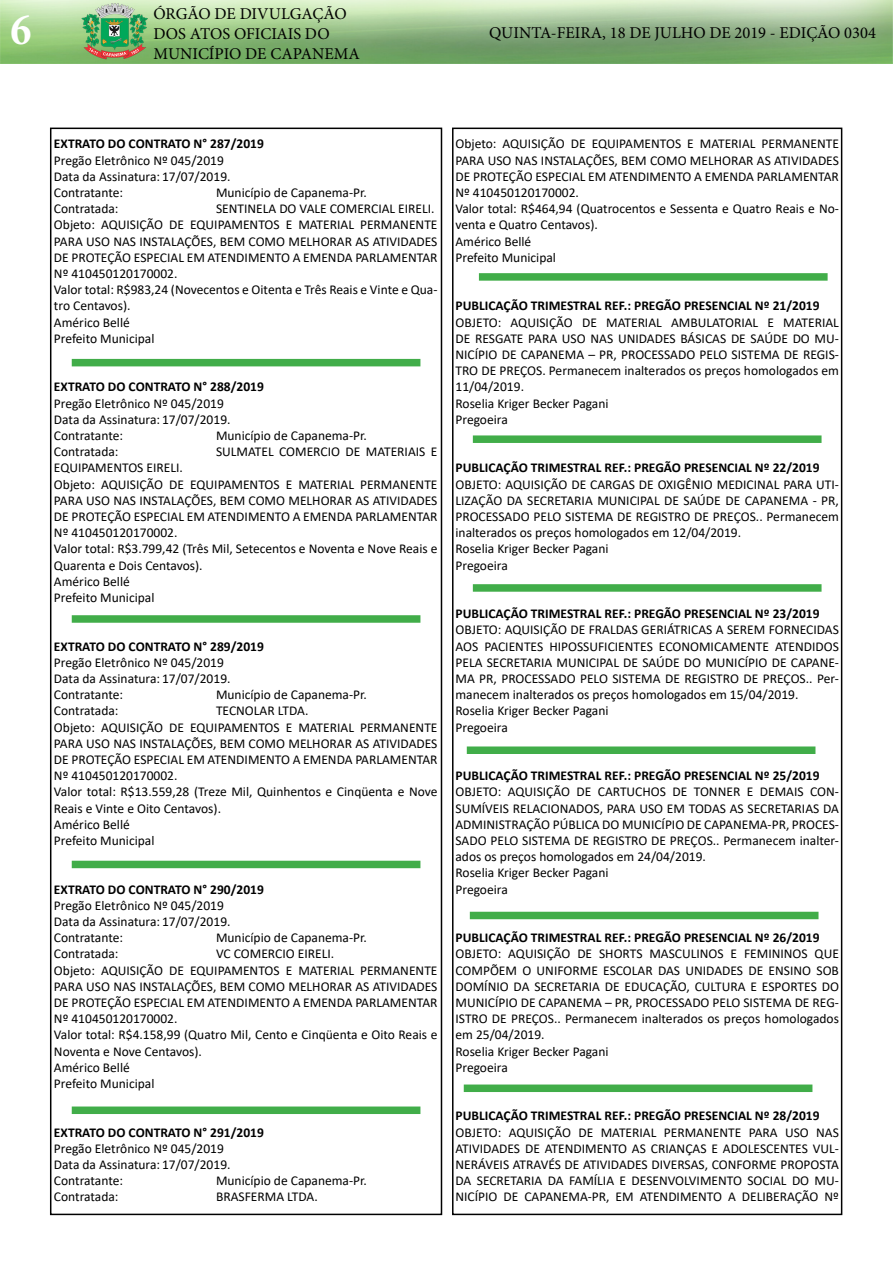
<style>
.page{position:relative;width:893px;height:1263px;background:#fff}
.page>*{position:absolute;margin:0;border:0;box-sizing:border-box;transform-origin:0 0}
.t1{font:700 condensed 45px "Minion Pro";color:#fff}
.t2{font:16.5px/19.8px "Minion Pro";color:#000}
.t3{font:13.5px/16.2px "Calibri";color:#000}
.t4{font:700 13.5px "Calibri";color:#000}
</style>
<div class="page">
<div style="left:50px;top:128px;width:392px;height:1087px;border:2px solid #000"></div>
<img style="left:0;top:0;width:893px;height:64px">
<div style="left:452px;top:128px;width:390px;height:1087px;border:2px solid #000"></div>
<div style="left:72px;top:359px;width:348px;height:7px;background:#41ad49"></div>
<div style="left:72px;top:615px;width:348px;height:8px;background:#41ad49"></div>
<div style="left:72px;top:861px;width:348px;height:7px;background:#41ad49"></div>
<div style="left:72px;top:1106px;width:348px;height:8px;background:#41ad49"></div>
<div style="left:479px;top:273px;width:349px;height:8px;background:#41ad49"></div>
<div style="left:473px;top:435px;width:348px;height:8px;background:#41ad49"></div>
<div style="left:473px;top:584px;width:348px;height:8px;background:#41ad49"></div>
<div style="left:467px;top:746px;width:348px;height:8px;background:#41ad49"></div>
<div style="left:470px;top:912px;width:348px;height:7px;background:#41ad49"></div>
<div style="left:464px;top:1084px;width:348px;height:8px;background:#41ad49"></div>
<h1 class="t1" style="left:11px;top:-1px;width:22px">6</h1>
<p class="t2" style="left:153px;top:4px;width:208px">ÓRGÃO DE DIVULGAÇÃO<br>DOS ATOS OFICIAIS DO<br>MUNICÍPIO DE CAPANEMA</p>
<p class="t2" style="left:489px;top:23px;width:388px">QUINTA-FEIRA, 18 DE JULHO DE 2019 - EDIÇÃO 0304</p>
<p class="t4" style="left:54px;top:134px;width:211px">EXTRATO DO CONTRATO N° 287/2019</p>
<p class="t3" style="left:54px;top:152px;width:178px">Pregão Eletrônico Nº 045/2019<br>Data da Assinatura: 17/07/2019.<br>Contratante:</p>
<p class="t3" style="left:216px;top:184px;width:152px">Município de Capanema-Pr.</p>
<p class="t3" style="left:54px;top:200px;width:66px">Contratada:</p>
<p class="t3" style="left:54px;top:200px;width:385px;text-indent:162px">SENTINELA DO VALE COMERCIAL EIRELI.<br>Objeto: AQUISIÇÃO DE EQUIPAMENTOS E MATERIAL PERMANENTE PARA USO NAS INSTALAÇÕES, BEM COMO MELHORAR AS ATIVIDADES DE PROTEÇÃO ESPECIAL EM ATENDIMENTO A EMENDA PARLAMENTAR Nº 410450120170002.<br>Valor total: R$983,24 (Novecentos e Oitenta e Três Reais e Vinte e Qua&shy;tro Centavos).<br>Américo Bellé<br>Prefeito Municipal</p>
<p class="t4" style="left:54px;top:377px;width:211px">EXTRATO DO CONTRATO N° 288/2019</p>
<p class="t3" style="left:54px;top:395px;width:178px">Pregão Eletrônico Nº 045/2019<br>Data da Assinatura: 17/07/2019.<br>Contratante:</p>
<p class="t3" style="left:216px;top:427px;width:152px">Município de Capanema-Pr.</p>
<p class="t3" style="left:54px;top:443px;width:66px">Contratada:</p>
<p class="t3" style="left:216px;top:443px;width:223px">SULMATEL COMERCIO DE MATERIAIS E</p>
<p class="t3" style="left:54px;top:459px;width:385px">EQUIPAMENTOS EIRELI.<br>Objeto: AQUISIÇÃO DE EQUIPAMENTOS E MATERIAL PERMANENTE PARA USO NAS INSTALAÇÕES, BEM COMO MELHORAR AS ATIVIDADES DE PROTEÇÃO ESPECIAL EM ATENDIMENTO A EMENDA PARLAMENTAR Nº 410450120170002.<br>Valor total: R$3.799,42 (Três Mil, Setecentos e Noventa e Nove Reais e Quarenta e Dois Centavos).<br>Américo Bellé<br>Prefeito Municipal</p>
<p class="t4" style="left:54px;top:636px;width:211px">EXTRATO DO CONTRATO N° 289/2019</p>
<p class="t3" style="left:54px;top:654px;width:178px">Pregão Eletrônico Nº 045/2019<br>Data da Assinatura: 17/07/2019.<br>Contratante:</p>
<p class="t3" style="left:216px;top:686px;width:152px">Município de Capanema-Pr.</p>
<p class="t3" style="left:54px;top:702px;width:66px">Contratada:</p>
<p class="t3" style="left:54px;top:702px;width:385px;text-indent:162px">TECNOLAR LTDA.<br>Objeto: AQUISIÇÃO DE EQUIPAMENTOS E MATERIAL PERMANENTE PARA USO NAS INSTALAÇÕES, BEM COMO MELHORAR AS ATIVIDADES DE PROTEÇÃO ESPECIAL EM ATENDIMENTO A EMENDA PARLAMENTAR Nº 410450120170002.<br>Valor total: R$13.559,28 (Treze Mil, Quinhentos e Cinqüenta e Nove Reais e Vinte e Oito Centavos).<br>Américo Bellé<br>Prefeito Municipal</p>
<p class="t4" style="left:54px;top:879px;width:211px">EXTRATO DO CONTRATO N° 290/2019</p>
<p class="t3" style="left:54px;top:897px;width:178px">Pregão Eletrônico Nº 045/2019<br>Data da Assinatura: 17/07/2019.<br>Contratante:</p>
<p class="t3" style="left:216px;top:929px;width:152px">Município de Capanema-Pr.</p>
<p class="t3" style="left:54px;top:945px;width:66px">Contratada:</p>
<p class="t3" style="left:54px;top:945px;width:385px;text-indent:162px">VC COMERCIO EIRELI.<br>Objeto: AQUISIÇÃO DE EQUIPAMENTOS E MATERIAL PERMANENTE PARA USO NAS INSTALAÇÕES, BEM COMO MELHORAR AS ATIVIDADES DE PROTEÇÃO ESPECIAL EM ATENDIMENTO A EMENDA PARLAMENTAR Nº 410450120170002.<br>Valor total: R$4.158,99 (Quatro Mil, Cento e Cinqüenta e Oito Reais e Noventa e Nove Centavos).<br>Américo Bellé<br>Prefeito Municipal</p>
<p class="t4" style="left:54px;top:1122px;width:211px">EXTRATO DO CONTRATO N° 291/2019</p>
<p class="t3" style="left:54px;top:1140px;width:178px">Pregão Eletrônico Nº 045/2019<br>Data da Assinatura: 17/07/2019.<br>Contratante:</p>
<p class="t3" style="left:216px;top:1172px;width:152px">Município de Capanema-Pr.</p>
<p class="t3" style="left:54px;top:1188px;width:66px">Contratada:</p>
<p class="t3" style="left:216px;top:1188px;width:103px">BRASFERMA LTDA.</p>
<p class="t3" style="left:455px;top:135px;width:385px">Objeto: AQUISIÇÃO DE EQUIPAMENTOS E MATERIAL PERMANENTE PARA USO NAS INSTALAÇÕES, BEM COMO MELHORAR AS ATIVIDADES DE PROTEÇÃO ESPECIAL EM ATENDIMENTO A EMENDA PARLAMENTAR Nº 410450120170002.<br>Valor total: R$464,94 (Quatrocentos e Sessenta e Quatro Reais e No&shy;venta e Quatro Centavos).<br>Américo Bellé<br>Prefeito Municipal</p>
<p class="t4" style="left:455px;top:296px;width:366px">PUBLICAÇÃO TRIMESTRAL REF.: PREGÃO PRESENCIAL Nº 21/2019</p>
<p class="t3" style="left:455px;top:314px;width:385px">OBJETO: AQUISIÇÃO DE MATERIAL AMBULATORIAL E MATERIAL DE RESGATE PARA USO NAS UNIDADES BÁSICAS DE SAÚDE DO MU-NICÍPIO DE CAPANEMA – PR, PROCESSADO PELO SISTEMA DE REGIS-TRO DE PREÇOS. Permanecem inalterados os preços homologados em 11/04/2019.<br>Roselia Kriger Becker Pagani<br>Pregoeira</p>
<p class="t4" style="left:455px;top:458px;width:366px">PUBLICAÇÃO TRIMESTRAL REF.: PREGÃO PRESENCIAL Nº 22/2019</p>
<p class="t3" style="left:455px;top:476px;width:385px">OBJETO: AQUISIÇÃO DE CARGAS DE OXIGÊNIO MEDICINAL PARA UTI-LIZAÇÃO DA SECRETARIA MUNICIPAL DE SAÚDE DE CAPANEMA - PR, PROCESSADO PELO SISTEMA DE REGISTRO DE PREÇOS.. Permanecem inalterados os preços homologados em 12/04/2019.<br>Roselia Kriger Becker Pagani<br>Pregoeira</p>
<p class="t4" style="left:455px;top:604px;width:366px">PUBLICAÇÃO TRIMESTRAL REF.: PREGÃO PRESENCIAL Nº 23/2019</p>
<p class="t3" style="left:455px;top:621px;width:385px">OBJETO: AQUISIÇÃO DE FRALDAS GERIÁTRICAS A SEREM FORNECIDAS AOS PACIENTES HIPOSSUFICIENTES ECONOMICAMENTE ATENDIDOS PELA SECRETARIA MUNICIPAL DE SAÚDE DO MUNICÍPIO DE CAPANE-MA PR, PROCESSADO PELO SISTEMA DE REGISTRO DE PREÇOS.. Per&shy;manecem inalterados os preços homologados em 15/04/2019.<br>Roselia Kriger Becker Pagani<br>Pregoeira</p>
<p class="t4" style="left:455px;top:766px;width:366px">PUBLICAÇÃO TRIMESTRAL REF.: PREGÃO PRESENCIAL Nº 25/2019</p>
<p class="t3" style="left:455px;top:783px;width:385px">OBJETO: AQUISIÇÃO DE CARTUCHOS DE TONNER E DEMAIS CON-SUMÍVEIS RELACIONADOS, PARA USO EM TODAS AS SECRETARIAS DA ADMINISTRAÇÃO PÚBLICA DO MUNICÍPIO DE CAPANEMA-PR, PROCES-SADO PELO SISTEMA DE REGISTRO DE PREÇOS.. Permanecem inalter&shy;ados os preços homologados em 24/04/2019.<br>Roselia Kriger Becker Pagani<br>Pregoeira</p>
<p class="t4" style="left:455px;top:928px;width:366px">PUBLICAÇÃO TRIMESTRAL REF.: PREGÃO PRESENCIAL Nº 26/2019</p>
<p class="t3" style="left:455px;top:945px;width:385px">OBJETO: AQUISIÇÃO DE SHORTS MASCULINOS E FEMININOS QUE COMPÕEM O UNIFORME ESCOLAR DAS UNIDADES DE ENSINO SOB DOMÍNIO DA SECRETARIA DE EDUCAÇÃO, CULTURA E ESPORTES DO MUNICÍPIO DE CAPANEMA – PR, PROCESSADO PELO SISTEMA DE REG-ISTRO DE PREÇOS.. Permanecem inalterados os preços homologados em 25/04/2019.<br>Roselia Kriger Becker Pagani<br>Pregoeira</p>
<p class="t4" style="left:455px;top:1106px;width:366px">PUBLICAÇÃO TRIMESTRAL REF.: PREGÃO PRESENCIAL Nº 28/2019</p>
<p class="t3" style="left:455px;top:1124px;width:385px;text-align:justify">OBJETO: AQUISIÇÃO DE MATERIAL PERMANENTE PARA USO NAS ATIVIDADES DE ATENDIMENTO AS CRIANÇAS E ADOLESCENTES VUL-NERÁVEIS ATRAVÉS DE ATIVIDADES DIVERSAS, CONFORME PROPOSTA DA SECRETARIA DA FAMÍLIA E DESENVOLVIMENTO SOCIAL DO MU-NICÍPIO DE CAPANEMA-PR, EM ATENDIMENTO A DELIBERAÇÃO Nº</p>
</div>
